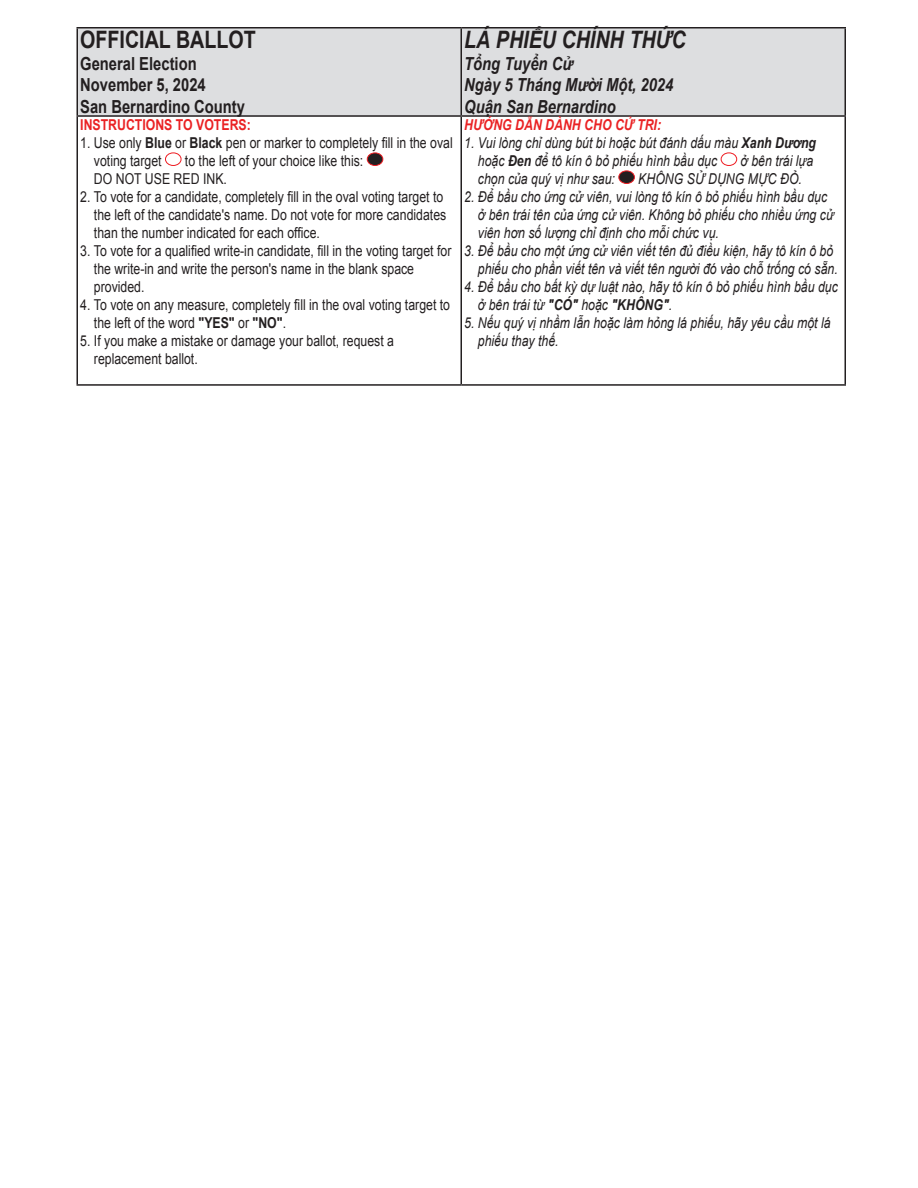
<style>
.page{position:relative;width:918px;height:1188px;background:#fff}
.page>*{position:absolute;margin:0;border:0;box-sizing:border-box;transform-origin:0 0}
.t1{font:italic 700 24px "Arial";color:#231f20;scale:.82 1}
.t2{font:700 24px "Arial";color:#231f20;scale:.82 1}
.t3{font:italic 700 18px/21.6px "Arial";color:#231f20;scale:.82 1}
.t4{font:700 18px/21.6px "Arial";color:#231f20;scale:.82 1}
.t5{font:15px/18px "Arial";color:#231f20;scale:.82 1}
.t6{font:italic 15px/18px "Arial";color:#231f20;scale:.82 1}
.t7{font:700 15px "Arial";color:#ea2224;scale:.82 1}
.t8{font:italic 700 15px "Arial";color:#ea2224;scale:.82 1}
.s1{font-weight:700}
</style>
<div class="page">
<div style="left:77px;top:28px;width:768px;height:87px;background:#dddee0"></div>
<hr style="left:76px;top:27px;width:385px;height:1px;background:#231f20">
<hr style="left:76px;top:29px;width:2px;height:86px;background:#231f20">
<hr style="left:461px;top:27px;width:385px;height:1px;background:#231f20">
<hr style="left:460px;top:29px;width:2px;height:86px;background:#231f20">
<hr style="left:844px;top:29px;width:2px;height:86px;background:#231f20">
<hr style="left:76px;top:115px;width:385px;height:2px;background:#231f20">
<hr style="left:76px;top:117px;width:2px;height:267px;background:#231f20">
<hr style="left:461px;top:115px;width:385px;height:2px;background:#231f20">
<hr style="left:460px;top:117px;width:2px;height:267px;background:#231f20">
<hr style="left:844px;top:117px;width:2px;height:267px;background:#231f20">
<hr style="left:76px;top:384px;width:385px;height:2px;background:#231f20">
<hr style="left:461px;top:384px;width:385px;height:2px;background:#231f20">
<div style="left:165px;top:152px;width:17px;height:14px;border:1px solid #ee1d23;border-radius:50%"></div>
<div style="left:367px;top:153px;width:16px;height:12px;background:#231f20;border-radius:50%"></div>
<div style="left:367px;top:152px;width:16px;height:14px;border:1px solid #ee1d23;border-radius:50%"></div>
<div style="left:721px;top:152px;width:16px;height:14px;border:1px solid #ee1d23;border-radius:50%"></div>
<div style="left:619px;top:171px;width:15px;height:12px;background:#231f20;border-radius:50%"></div>
<div style="left:618px;top:170px;width:17px;height:14px;border:1px solid #ee1d23;border-radius:50%"></div>
<h1 class="t2" style="left:80px;top:24px;width:216px">OFFICIAL BALLOT</h1>
<p class="t4" style="left:80px;top:53px;width:203px">General Election<br>November 5, 2024<br>San Bernardino County</p>
<p class="t7" style="left:80px;top:115px;width:210px">INSTRUCTIONS TO VOTERS:</p>
<p class="t5" style="left:94px;top:134px;width:439px;text-indent:-14px">1. Use only <span class="s1">Blue</span> or <span class="s1">Black</span> pen or marker to completely fill in the oval voting target</p>
<p class="t5" style="left:94px;top:152px;width:330px;text-indent:91px">to the left of your choice like this:<br>DO NOT USE RED INK.</p>
<p class="t5" style="left:94px;top:188px;width:431px;text-indent:-14px">2. To vote for a candidate, completely fill in the oval voting target to the left of the candidate's name. Do not vote for more candidates than the number indicated for each office.</p>
<p class="t5" style="left:94px;top:242px;width:438px;text-indent:-14px">3. To vote for a qualified write-in candidate, fill in the voting target for the write-in and write the person's name in the blank space provided.</p>
<p class="t5" style="left:94px;top:296px;width:436px;text-indent:-14px">4. To vote on any measure, completely fill in the oval voting target to the left of the word <span class="s1">"YES"</span> or <span class="s1">"NO"</span>.</p>
<p class="t5" style="left:94px;top:332px;width:367px;text-indent:-14px">5. If you make a mistake or damage your ballot, request a replacement ballot.</p>
<h1 class="t1" style="left:464px;top:24px;width:272px">LÁ PHIẾU CHÍNH THỨC</h1>
<p class="t3" style="left:464px;top:53px;width:256px">Tổng Tuyển Cử<br>Ngày 5 Tháng Mười Một, 2024<br>Quận San Bernardino</p>
<p class="t8" style="left:464px;top:115px;width:242px">HƯỚNG DẪN DÀNH CHO CỬ TRI:</p>
<p class="t6" style="left:478px;top:134px;width:414px;text-indent:-14px">1. Vui lòng chỉ dùng bút bi hoặc bút đánh dấu màu <span class="s1">Xanh Dương </span>hoặc <span class="s1">Đen</span> để tô kín ô bỏ phiếu hình bầu dục</p>
<p class="t6" style="left:741px;top:152px;width:90px">ở bên trái lựa</p>
<p class="t6" style="left:478px;top:170px;width:169px">chọn của quý vị như sau:</p>
<p class="t6" style="left:638px;top:170px;width:201px">KHÔNG SỬ DỤNG MỰC ĐỎ.</p>
<p class="t6" style="left:478px;top:188px;width:436px;text-indent:-14px">2. Để bầu cho ứng cử viên, vui lòng tô kín ô bỏ phiếu hình bầu dục ở bên trái tên của ứng cử viên. Không bỏ phiếu cho nhiều ứng cử viên hơn số lượng chỉ định cho mỗi chức vụ.</p>
<p class="t6" style="left:464px;top:242px;width:457px;text-align:right">3. Để bầu cho một ứng cử viên viết tên đủ điều kiện, hãy tô kín ô bỏ phiếu cho phần viết tên và viết tên người đó vào chỗ trống có sẵn.</p>
<p class="t6" style="left:478px;top:278px;width:440px;text-indent:-14px">4. Để bầu cho bất kỳ dự luật nào, hãy tô kín ô bỏ phiếu hình bầu dục ở bên trái từ <span class="s1">"CÓ"</span> hoặc <span class="s1">"KHÔNG"</span>.</p>
<p class="t6" style="left:478px;top:314px;width:432px;text-indent:-14px">5. Nếu quý vị nhầm lẫn hoặc làm hỏng lá phiếu, hãy yêu cầu một lá phiếu thay thế.</p>
</div>
